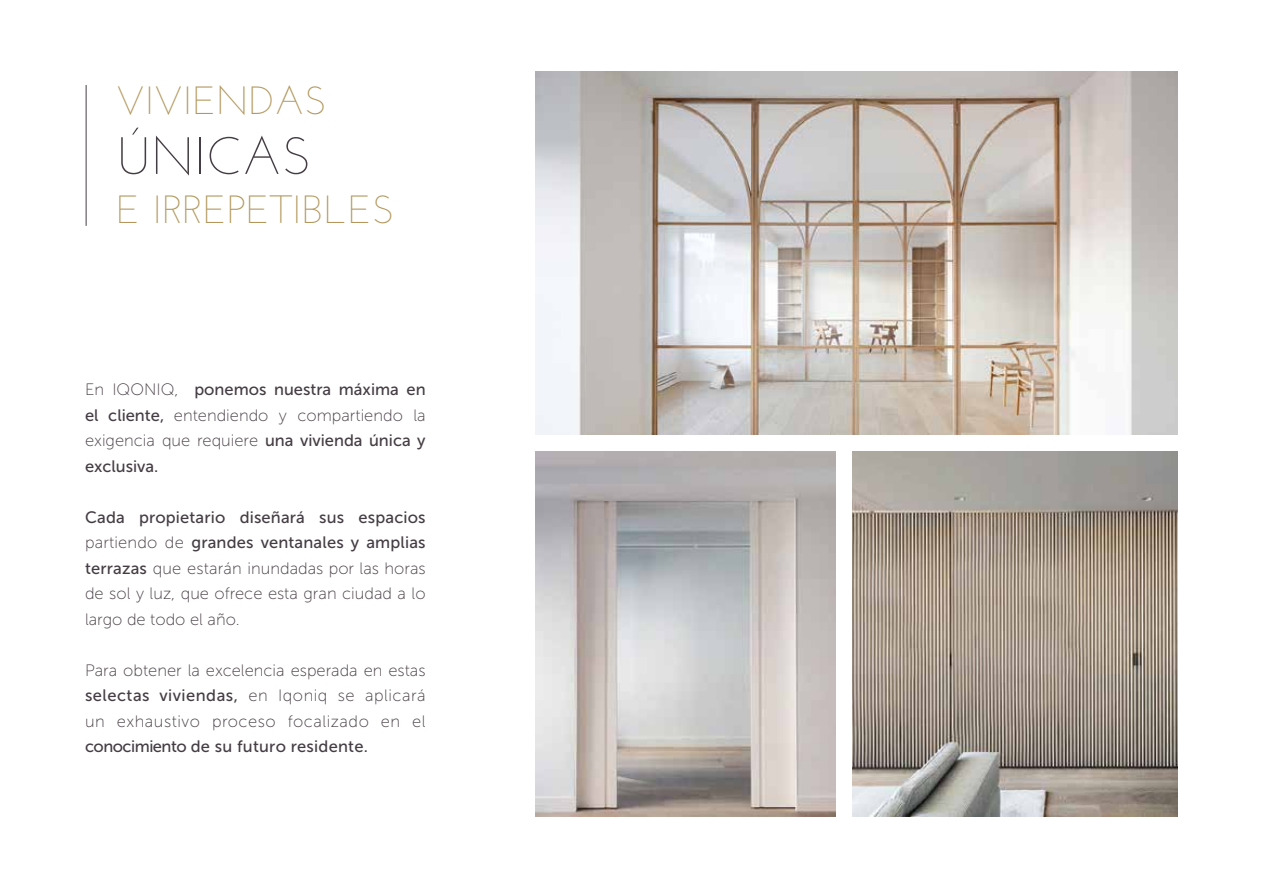
<style>
.page{position:relative;width:1263px;height:893px;background:#fff}
.page>*{position:absolute;margin:0;border:0;box-sizing:border-box;transform-origin:0 0}
.t1{font:300 52.35px "Josefin Sans";letter-spacing:-.01em;color:#443d43}
.t2{font:300 39.3px "Josefin Sans";color:#b3975c}
.t3{font:16.5px/25.5px "Museo Sans 100";color:#443d43}
.t4{font:16.5px/25.5px "Museo Sans 500";letter-spacing:.01em;color:#443d43}
.t5{font:16.5px "Museo Sans 500";letter-spacing:.03em;color:#443d43}
.t6{font:16.5px "Museo Sans 100";letter-spacing:.03em;color:#443d43}
.s1{font-family:"Museo Sans 100"}
.s2{font-family:"Museo Sans 500"}
</style>
<div class="page">
<img style="left:535px;top:71px;width:643px;height:364px">
<hr style="left:86px;top:85px;width:1px;height:141px;background:#443d43">
<img style="left:535px;top:451px;width:301px;height:365px">
<img style="left:853px;top:451px;width:325px;height:365px">
<h2 class="t2" style="left:116px;top:76px;width:212px">VIVIENDAS</h2>
<h1 class="t1" style="left:116px;top:123px;width:196px">ÚNICAS</h1>
<h2 class="t2" style="left:116px;top:184px;width:280px">E IRREPETIBLES</h2>
<p class="t4" style="left:85px;top:377px;width:342px"><span class="s1">En IQONIQ,</span> ponemos nuestra máxima en</p>
<p class="t3" style="left:85px;top:402px;width:342px"><span class="s2">el cliente,</span> entendiendo y compartiendo la exigencia que requiere <span class="s2">una vivienda única y</span></p>
<p class="t4" style="left:85px;top:453px;width:75px">exclusiva.</p>
<p class="t4" style="left:85px;top:504px;width:342px">Cada propietario diseñará sus espacios <span class="s1">partiendo de</span> grandes ventanales y amplias</p>
<p class="t3" style="left:85px;top:555px;width:342px;text-align:justify"><span class="s2">terrazas</span> que estarán inundadas por las horas de sol y luz, que ofrece esta gran ciudad a lo largo de todo el año.</p>
<p class="t3" style="left:85px;top:657px;width:342px">Para obtener la excelencia esperada en estas</p>
<p class="t5" style="left:85px;top:686px;width:342px">selectas viviendas, <span class="s1">en Iqoniq se aplicará</span></p>
<p class="t6" style="left:85px;top:712px;width:342px">un exhaustivo proceso focalizado en el</p>
<p class="t4" style="left:85px;top:734px;width:284px">conocimiento de su futuro residente.</p>
</div>
